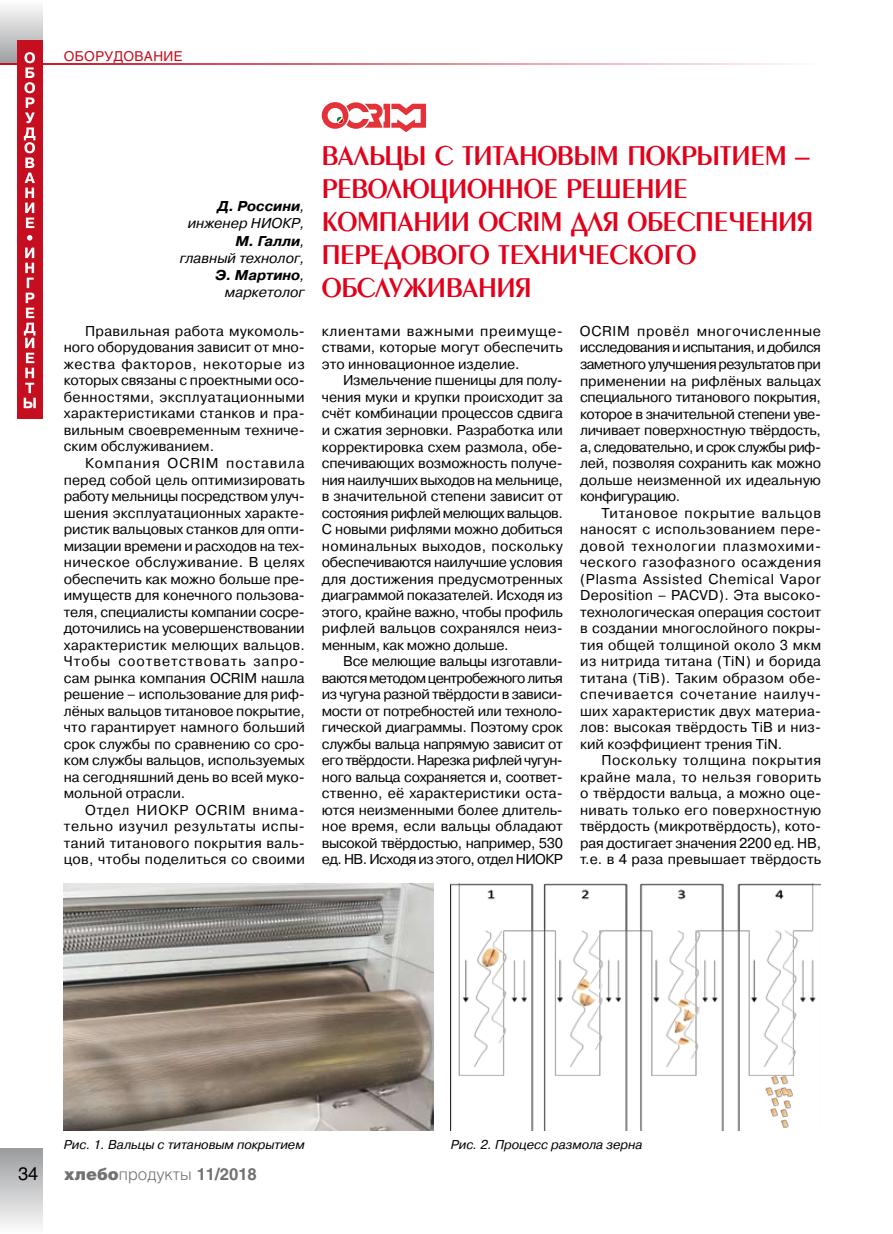
<style>
.page{position:relative;width:893px;height:1234px;background:#fff}
.page>*{position:absolute;margin:0;border:0;box-sizing:border-box;transform-origin:0 0}
.t1{font:28.5px/33px "Penta Demi";letter-spacing:-.01em;color:#e2001a}
.t2{font:18px "Helios";color:#000}
.t3{font:300 16.5px "Helios";color:#707173}
.t4{font:14.25px/16.5px "Pragmatica C";color:#000;text-align:justify}
.t5{font:italic 14.25px/17.2px "Pragmatica C";color:#000;text-align:right}
.t6{font:13.5px "Helios";color:#c50e1f}
.t7{font:italic 12.75px "Pragmatica C";letter-spacing:-.005em;color:#000}
.s1{font-weight:700}
.s2{font-style:inherit}
.s3{font-weight:900}
</style>
<div class="page">
<div style="left:0;top:1148px;width:43px;height:85px;background:linear-gradient(to bottom,#9b9b9d,#fcfcfc)"></div>
<div style="left:0;top:0;width:43px;height:64px;background:linear-gradient(to bottom,#fefefe,#9e9fa1)"></div>
<hr style="left:0;top:64px;width:821px;height:1px;background:#c50e1f">
<div style="left:17px;top:40px;width:26px;height:379px;background:#c50e1f"></div>
<svg style="left:24px;top:247px;width:12px;height:161px"></svg>
<svg style="left:27px;top:235px;width:5px;height:5px"></svg>
<svg style="left:24px;top:52px;width:12px;height:176px"></svg>
<img style="left:64px;top:883px;width:370px;height:247px">
<img style="left:451px;top:883px;width:370px;height:247px">
<svg style="left:322px;top:102px;width:104px;height:30px"></svg>
<p class="t6" style="left:64px;top:48px;width:22px">Оборудование</p>
<p class="t5" style="left:180px;top:197px;width:126px"><span class="s1">Д. Россини</span><span class="s2">, </span>инженер НИОКР<span class="s2">,<br></span><span class="s1">М. Галли</span><span class="s2">, </span>главный технолог<span class="s2">,<br></span><span class="s1">Э. Мартино</span><span class="s2">, </span>маркетолог</p>
<p class="t4" style="left:64px;top:323px;width:242px;text-indent:21px">Правильная работа мукомоль&shy;ного оборудования зависит от мно&shy;жества факторов, некоторые из которых связаны с проектными осо&shy;бенностями, эксплуатационными характеристиками станков и пра&shy;вильным своевременным техниче&shy;ским обслуживанием.</p>
<p class="t4" style="left:64px;top:455px;width:243px;text-indent:21px">Компания OCRIM поставила перед собой цель оптимизировать работу мельницы посредством улуч&shy;шения эксплуатационных характе&shy;ристик вальцовых станков для опти&shy;мизации времени и расходов на тех&shy;ническое обслуживание. В целях обеспечить как можно больше пре&shy;имуществ для конечного пользова&shy;теля, специалисты компании сосре&shy;доточились на усовершенствовании характеристик мелющих вальцов.<br>Чтобы соответствовать запро&shy;сам рынка компания OCRIM нашла решение – использование для риф&shy;лёных вальцов титановое покрытие, что гарантирует намного больший срок службы по сравнению со сро&shy;ком службы вальцов, используемых на сегодняшний день во всей муко&shy;мольной отрасли.</p>
<p class="t4" style="left:64px;top:801px;width:242px;text-indent:21px">Отдел НИОКР OCRIM внима&shy;тельно изучил результаты испы&shy;таний титанового покрытия валь&shy;цов, чтобы поделиться со своими</p>
<h1 class="t1" style="left:322px;top:140px;width:493px">Вальцы с титановым покрытием – революционное решение компании OCRIM для обеспечения передового технического обслуживания</h1>
<p class="t4" style="left:322px;top:323px;width:242px">клиентами важными преимуще&shy;ствами, которые могут обеспечить это инновационное изделие.</p>
<p class="t4" style="left:322px;top:372px;width:242px;text-indent:21px">Измельчение пшеницы для полу&shy;чения муки и крупки происходит за счёт комбинации процессов сдвига и сжатия зерновки. Разработка или корректировка схем размола, обе&shy;спечивающих возможность получе&shy;ния наилучших выходов на мельнице, в значительной степени зависит от состояния рифлей мелющих вальцов.<br>С новыми рифлями можно добиться номинальных выходов, поскольку обеспечиваются наилучшие условия для достижения предусмотренных диаграммой показателей. Исходя из этого, крайне важно, чтобы профиль рифлей вальцов сохранялся неиз&shy;менным, как можно дольше.</p>
<p class="t4" style="left:322px;top:653px;width:242px;text-indent:21px">Все мелющие вальцы изготавли&shy;ваются методом центробежного литья из чугуна разной твёрдости в зависи&shy;мости от потребностей или техноло&shy;гической диаграммы. По-этому срок службы вальца напрямую зависит от его твёрдости. Нарезка рифлей чугун&shy;ного вальца сохраняется и, соответ&shy;ственно, её характеристики оста&shy;ются неизменными более длитель&shy;ное время, если вальцы обладают высокой твёрдостью, например, 530 ед. НВ. Исходя из этого, отдел НИОКР</p>
<p class="t4" style="left:580px;top:323px;width:243px">OCRIM провёл многочисленные исследования и испытания, и добился заметного улучшения результатов при применении на рифлёных вальцах специального титанового покрытия, которое в значительной степени уве&shy;личивает поверхностную твёрдость, а, следовательно, и срок службы риф&shy;лей, позволяя сохранить как можно дольше неизменной их идеальную конфигурацию.</p>
<p class="t4" style="left:580px;top:504px;width:243px;text-indent:21px">Титановое покрытие вальцов наносят с использованием пере&shy;довой технологии плазмохими&shy;ческого газофазного осаждения (Plasma Assisted Chemical Vapor Deposition – PACVD). Эта высоко&shy;технологическая операция состоит в создании многослойного покры&shy;тия общей толщиной около 3 мкм из нитрида титана (TiN) и борида титана (TiB). Таким образом обе&shy;спечивается сочетание наилуч&shy;ших характеристик двух материа&shy;лов: высокая твёрдость TiB и низ&shy;кий коэффициент трения TiN.</p>
<p class="t4" style="left:580px;top:752px;width:242px;text-indent:21px">Поскольку толщина покрытия крайне мала, то нельзя говорить о твёрдости вальца, а можно оце&shy;нивать только его поверхностную твёрдость (микротвёрдость), кото&shy;рая достигает значения 2200 ед. HB, т.е. в 4 раза превышает твёрдость</p>
<p class="t7" style="left:64px;top:1137px;width:242px">Рис. 1. Вальцы с титановым покрытием</p>
<p class="t7" style="left:451px;top:1137px;width:193px">Рис. 2. Процесс размола зерна</p>
<p class="t2" style="left:18px;top:1162px;width:22px">34</p>
<p class="t3" style="left:64px;top:1164px;width:195px"><span class="s3">хле-бо-</span>про-дук-ты <span class="s1">11/2018</span></p>
</div>
